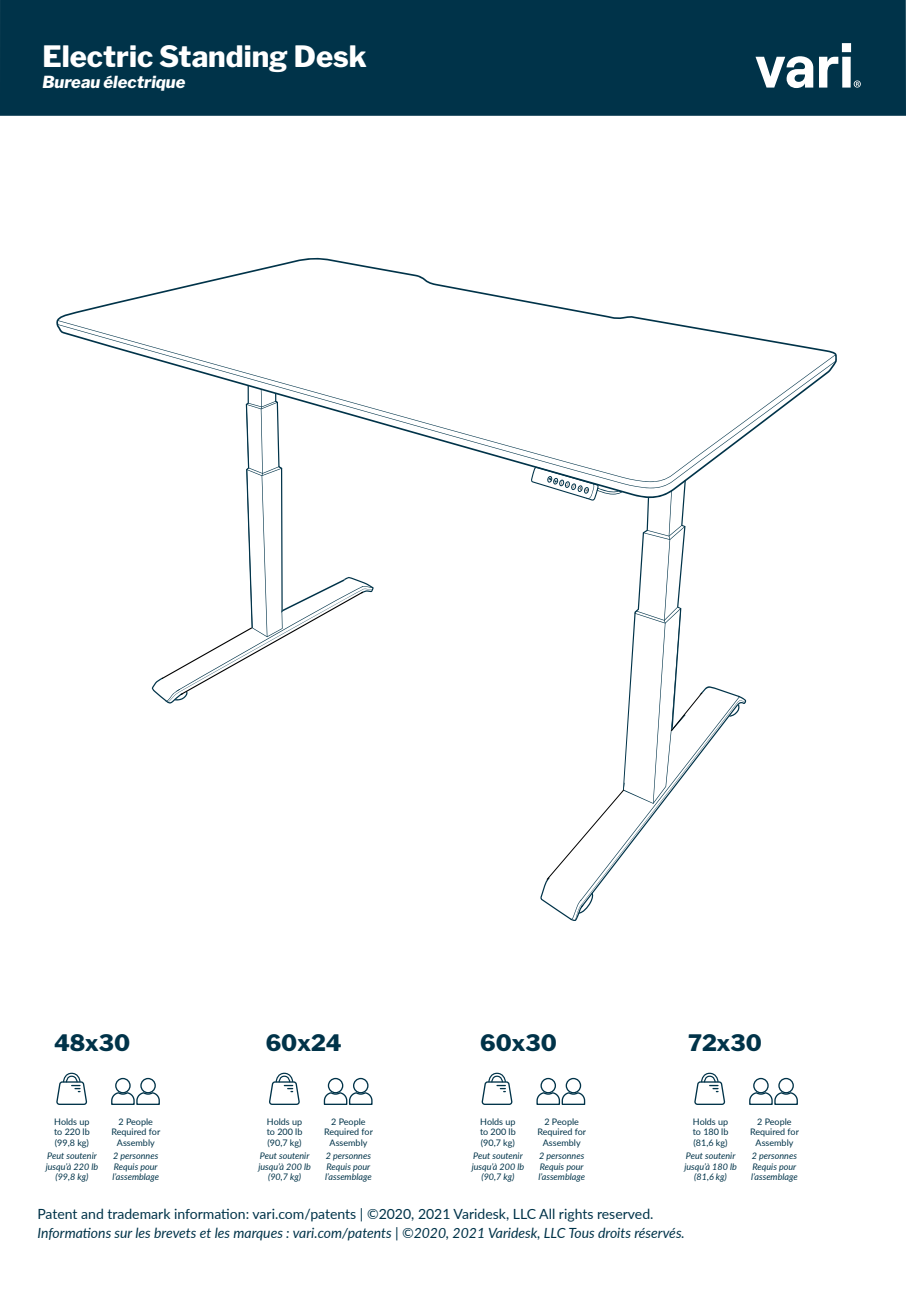
<style>
.page{position:relative;width:906px;height:1289px;background:#fff}
.page>*{position:absolute;margin:0;border:0;box-sizing:border-box;transform-origin:0 0}
.Cover_Title{font:800 29.25px "Libre Franklin";color:#fff}
.Cover_Title-2{font:800 22.5px "Libre Franklin";color:#003349}
.Cover_Title-3{font:italic 800 16.5px "Libre Franklin";color:#fff}
.Icon_Text{font:italic 14.1px "Lato";color:#003349}
.Icon_Text-2{font:14.1px "Lato";color:#003349}
.Icon_Text-3{font:italic 9px/10.5px "Lato";color:#003349}
.Icon_Text-4{font:9px/10.5px "Lato";color:#003349;text-align:center}
</style>
<div class="page">
<div style="left:0;top:0;width:906px;height:116px;background:#003349"></div>
<svg style="left:755px;top:56px;width:58px;height:32px"></svg>
<svg style="left:819px;top:43px;width:41px;height:45px"></svg>
<svg style="left:56px;top:257px;width:781px;height:106px"></svg>
<svg style="left:58px;top:320px;width:777px;height:147px"></svg>
<svg style="left:152px;top:385px;width:221px;height:318px"></svg>
<svg style="left:530px;top:466px;width:216px;height:455px"></svg>
<div style="left:115px;top:1077px;width:16px;height:16px;border:1px solid #003349;border-radius:50%"></div>
<div style="left:140px;top:1077px;width:16px;height:16px;border:1px solid #003349;border-radius:50%"></div>
<svg style="left:111px;top:1090px;width:49px;height:15px"></svg>
<svg style="left:57px;top:1072px;width:31px;height:33px"></svg>
<div style="left:328px;top:1077px;width:15px;height:16px;border:1px solid #003349;border-radius:50%"></div>
<div style="left:353px;top:1077px;width:15px;height:16px;border:1px solid #003349;border-radius:50%"></div>
<svg style="left:323px;top:1090px;width:50px;height:15px"></svg>
<svg style="left:269px;top:1072px;width:31px;height:33px"></svg>
<div style="left:540px;top:1077px;width:16px;height:16px;border:1px solid #003349;border-radius:50%"></div>
<div style="left:565px;top:1077px;width:16px;height:16px;border:1px solid #003349;border-radius:50%"></div>
<svg style="left:536px;top:1090px;width:50px;height:15px"></svg>
<svg style="left:482px;top:1072px;width:31px;height:33px"></svg>
<div style="left:753px;top:1077px;width:15px;height:16px;border:1px solid #003349;border-radius:50%"></div>
<div style="left:778px;top:1077px;width:16px;height:16px;border:1px solid #003349;border-radius:50%"></div>
<svg style="left:749px;top:1090px;width:49px;height:15px"></svg>
<svg style="left:694px;top:1072px;width:32px;height:33px"></svg>
<p class="Cover_Title" style="left:42px;top:39px;width:326px">Electric Standing Desk</p>
<p class="Cover_Title-3" style="left:42px;top:72px;width:145px">Bureau électrique</p>
<p class="Cover_Title-2" style="left:54px;top:1028px;width:78px">48x30</p>
<p class="Cover_Title-2" style="left:266px;top:1028px;width:78px">60x24</p>
<p class="Cover_Title-2" style="left:480px;top:1028px;width:78px">60x30</p>
<p class="Cover_Title-2" style="left:688px;top:1028px;width:75px">72x30</p>
<p class="Icon_Text-4" style="left:54px;top:1115px;width:37px">Holds up</p>
<p class="Icon_Text-4" style="left:54px;top:1126px;width:37px">to 220 lb</p>
<p class="Icon_Text-4" style="left:55px;top:1136px;width:36px">(99,8 kg)</p>
<p class="Icon_Text-3" style="left:46px;top:1150px;width:54px">Peut soutenir jusqu’à 220 lb</p>
<p class="Icon_Text-3" style="left:55px;top:1171px;width:35px">(99,8 kg)</p>
<p class="Icon_Text-4" style="left:111px;top:1115px;width:50px">2 People<br>Required for</p>
<p class="Icon_Text-4" style="left:117px;top:1136px;width:39px">Assembly</p>
<p class="Icon_Text-3" style="left:113px;top:1150px;width:47px">2 personnes</p>
<p class="Icon_Text-3" style="left:112px;top:1160px;width:48px">Requis pour l’assemblage</p>
<p class="Icon_Text-4" style="left:267px;top:1115px;width:37px">Holds up</p>
<p class="Icon_Text-4" style="left:267px;top:1126px;width:37px">to 200 lb</p>
<p class="Icon_Text-4" style="left:267px;top:1136px;width:36px">(90,7 kg)</p>
<p class="Icon_Text-3" style="left:258px;top:1150px;width:54px">Peut soutenir jusqu’à 200 lb</p>
<p class="Icon_Text-3" style="left:268px;top:1171px;width:35px">(90,7 kg)</p>
<p class="Icon_Text-4" style="left:324px;top:1115px;width:50px">2 People<br>Required for</p>
<p class="Icon_Text-4" style="left:329px;top:1136px;width:39px">Assembly</p>
<p class="Icon_Text-3" style="left:326px;top:1150px;width:47px">2 personnes</p>
<p class="Icon_Text-3" style="left:325px;top:1160px;width:48px">Requis pour l’assemblage</p>
<p class="Icon_Text-4" style="left:480px;top:1115px;width:37px">Holds up</p>
<p class="Icon_Text-4" style="left:480px;top:1126px;width:37px">to 200 lb</p>
<p class="Icon_Text-4" style="left:481px;top:1136px;width:36px">(90,7 kg)</p>
<p class="Icon_Text-3" style="left:472px;top:1150px;width:54px">Peut soutenir jusqu’à 200 lb</p>
<p class="Icon_Text-3" style="left:481px;top:1171px;width:35px">(90,7 kg)</p>
<p class="Icon_Text-4" style="left:537px;top:1115px;width:50px">2 People<br>Required for</p>
<p class="Icon_Text-4" style="left:543px;top:1136px;width:39px">Assembly</p>
<p class="Icon_Text-3" style="left:539px;top:1150px;width:47px">2 personnes</p>
<p class="Icon_Text-3" style="left:538px;top:1160px;width:48px">Requis pour l’assemblage</p>
<p class="Icon_Text-4" style="left:693px;top:1115px;width:37px">Holds up</p>
<p class="Icon_Text-4" style="left:692px;top:1126px;width:37px">to 180 lb</p>
<p class="Icon_Text-4" style="left:693px;top:1136px;width:36px">(81,6 kg)</p>
<p class="Icon_Text-3" style="left:684px;top:1150px;width:54px">Peut soutenir jusqu’à 180 lb</p>
<p class="Icon_Text-3" style="left:694px;top:1171px;width:34px">(81,6 kg)</p>
<p class="Icon_Text-2" style="left:37px;top:1203px;width:617px">Patent and trademark information: vari.com/patents | ©2020, 2021 Varidesk, LLC All rights reserved.</p>
<p class="Icon_Text" style="left:37px;top:1223px;width:649px">Informations sur les brevets et les marques : vari.com/patents | ©2020, 2021 Varidesk, LLC Tous droits réservés.</p>
<p class="Icon_Text-4" style="left:750px;top:1115px;width:50px">2 People<br>Required for</p>
<p class="Icon_Text-4" style="left:755px;top:1136px;width:39px">Assembly</p>
<p class="Icon_Text-3" style="left:752px;top:1150px;width:47px">2 personnes</p>
<p class="Icon_Text-3" style="left:751px;top:1160px;width:48px">Requis pour l’assemblage</p>
</div>
